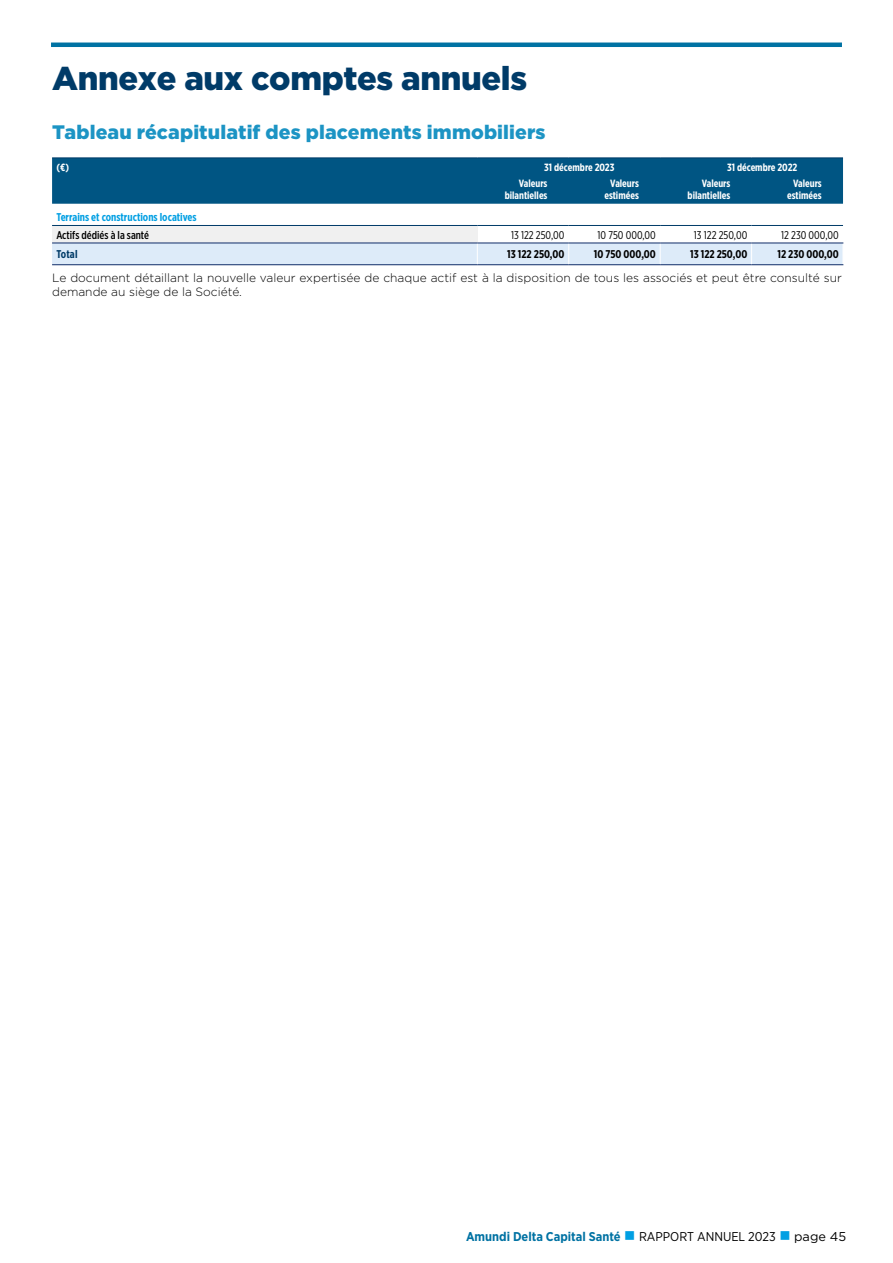
<style>
.page{position:relative;width:893px;height:1263px;background:#fff}
.page>*{position:absolute;margin:0;border:0;box-sizing:border-box;transform-origin:0 0}
.t1{font:900 33px "Gotham";letter-spacing:-.01em;color:#003b68}
.t2{font:900 19.5px "Gotham";letter-spacing:.005em;color:#1c94c4}
.t3{font:700 12.75px "Gotham Narrow";color:#0072a3}
.t4{font:300 12px/14.4px "Gotham";color:#000}
.t5{font:11.25px "Gotham X Narrow";color:#000}
.t6{font:700 11.25px "Gotham X Narrow";color:#000}
.t7{font:700 11.25px "Gotham X Narrow";color:#009fe3}
.t8{font:500 11.25px "Gotham X Narrow";color:#000}
.t9{font:700 11.25px "Gotham X Narrow";letter-spacing:.015em;color:#003b68}
.t10{font:700 10.5px/12px "Gotham X Narrow";color:#fff;text-align:right}
.s1{color:#009fe3}
.s2{font-weight:400;color:#000}
.s3{font-family:"Gotham";font-weight:400;color:#000}
</style>
<div class="page">
<hr style="left:51px;top:43px;width:791px;height:4px;background:#0072a3">
<div style="left:52px;top:159px;width:791px;height:45px;background:#005583"></div>
<div style="left:52px;top:225px;width:425px;height:18px;background:#f0f0f0"></div>
<hr style="left:477px;top:225px;width:92px;height:1px;background:#003b68">
<hr style="left:569px;top:225px;width:91px;height:1px;background:#003b68">
<hr style="left:660px;top:225px;width:92px;height:1px;background:#003b68">
<hr style="left:752px;top:225px;width:91px;height:1px;background:#003b68">
<hr style="left:52px;top:158px;width:425px;height:1px;background:#003b68">
<hr style="left:477px;top:158px;width:92px;height:1px;background:#003b68">
<hr style="left:569px;top:158px;width:91px;height:1px;background:#003b68">
<hr style="left:660px;top:158px;width:92px;height:1px;background:#003b68">
<hr style="left:752px;top:158px;width:91px;height:1px;background:#003b68">
<hr style="left:52px;top:225px;width:425px;height:1px;background:#003b68">
<div style="left:52px;top:243px;width:792px;height:22px;background:#ddebf9"></div>
<hr style="left:52px;top:243px;width:425px;height:1px;background:#102d69">
<hr style="left:477px;top:243px;width:92px;height:1px;background:#102d69">
<hr style="left:569px;top:243px;width:91px;height:1px;background:#102d69">
<hr style="left:660px;top:243px;width:92px;height:1px;background:#102d69">
<hr style="left:752px;top:243px;width:91px;height:1px;background:#102d69">
<hr style="left:52px;top:264px;width:425px;height:1px;background:#102d69">
<hr style="left:477px;top:264px;width:92px;height:1px;background:#102d69">
<hr style="left:569px;top:264px;width:91px;height:1px;background:#102d69">
<hr style="left:660px;top:264px;width:92px;height:1px;background:#102d69">
<hr style="left:752px;top:264px;width:91px;height:1px;background:#102d69">
<h1 class="t1" style="left:52px;top:56px;width:477px">Annexe aux comptes annuels</h1>
<h2 class="t2" style="left:52px;top:119px;width:495px">Tableau récapitulatif des placements immobiliers</h2>
<p class="t10" style="left:56px;top:161px;width:14px">(€)</p>
<p class="t10" style="left:544px;top:161px;width:72px">31 décembre 2023</p>
<p class="t10" style="left:727px;top:161px;width:72px">31 décembre 2022</p>
<p class="t10" style="left:505px;top:178px;width:44px">Valeurs bilantielles</p>
<p class="t10" style="left:604px;top:178px;width:36px;text-align:center">Valeurs estimées</p>
<p class="t10" style="left:688px;top:178px;width:44px">Valeurs bilantielles</p>
<p class="t10" style="left:787px;top:178px;width:36px;text-align:center">Valeurs estimées</p>
<p class="t7" style="left:56px;top:210px;width:142px">Terrains et constructions locatives</p>
<p class="t8" style="left:56px;top:228px;width:94px">Actifs dédiés à la santé</p>
<p class="t5" style="left:511px;top:228px;width:55px">13 122 250,00</p>
<p class="t5" style="left:598px;top:228px;width:60px">10 750 000,00</p>
<p class="t5" style="left:694px;top:228px;width:55px">13 122 250,00</p>
<p class="t5" style="left:781px;top:228px;width:59px">12 230 000,00</p>
<p class="t9" style="left:56px;top:247px;width:23px">Total</p>
<p class="t6" style="left:507px;top:247px;width:59px">13 122 250,00</p>
<p class="t6" style="left:594px;top:247px;width:63px">10 750 000,00</p>
<p class="t6" style="left:690px;top:247px;width:59px">13 122 250,00</p>
<p class="t6" style="left:777px;top:247px;width:63px">12 230 000,00</p>
<p class="t4" style="left:52px;top:270px;width:791px">Le document détaillant la nouvelle valeur expertisée de chaque actif est à la disposition de tous les associés et peut être consulté sur demande au siège de la Société.</p>
<p class="t3" style="left:466px;top:1228px;width:382px">Amundi Delta Capital Santé <span class="s1">■</span> <span class="s2">RAPPORT ANNUEL 2023</span> <span class="s1">■</span> <span class="s3">page 45</span></p>
</div>
